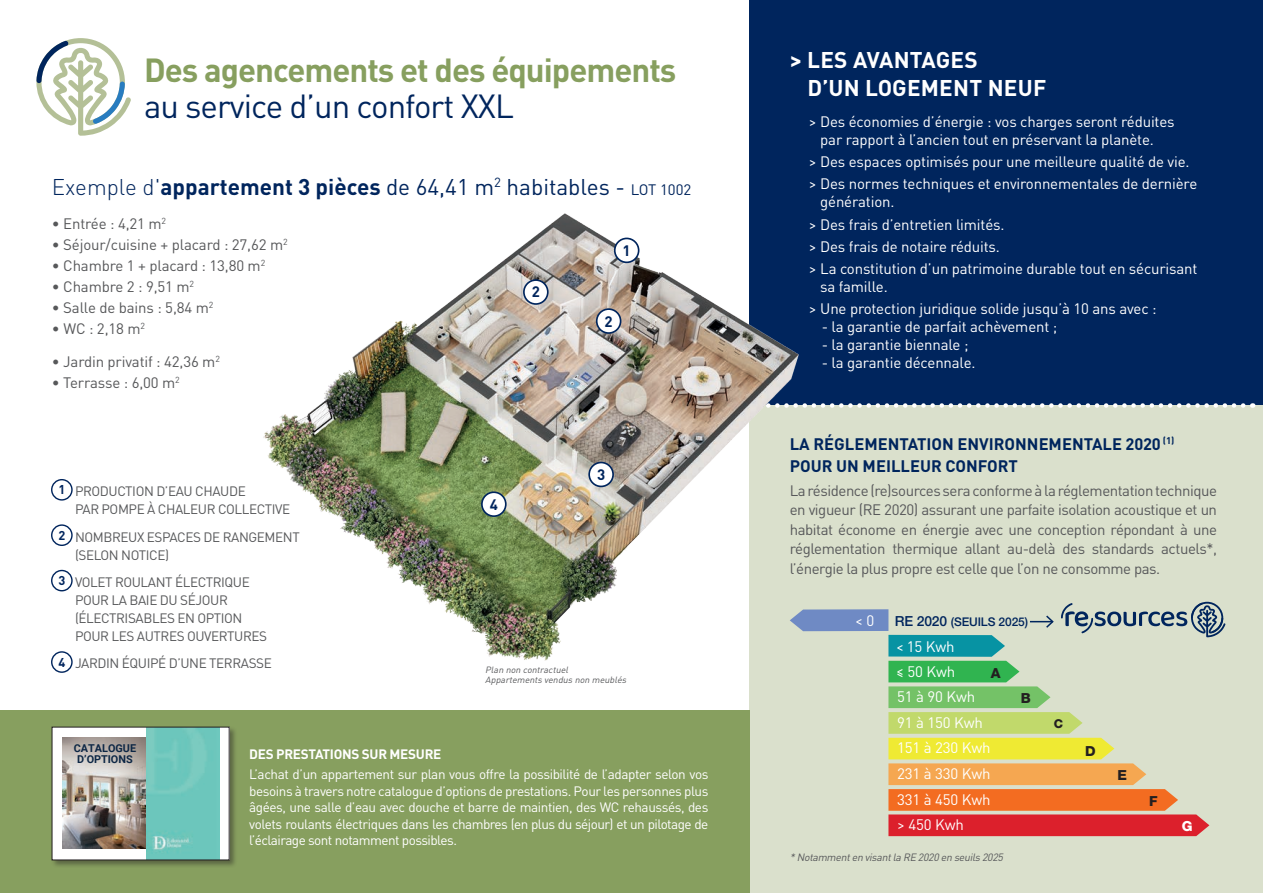
<style>
.page{position:relative;width:1263px;height:893px;background:#fff}
.page>*{position:absolute;margin:0;border:0;box-sizing:border-box;transform-origin:0 0}
.t1{font:700 33px "DINOT";letter-spacing:-.03em;color:#879f5f}
.t2{font:33px "DINOT";letter-spacing:-.03em;color:#00255d}
.t3{font:22.5px "DINOT";color:#00255d}
.t4{font:700 22.5px/28.5px "DINOT";letter-spacing:.01em;color:#fff}
.t5{font:700 16.5px/22.2px "DINOT";color:#00255d}
.t6{font:15px/22.2px "DINOT";letter-spacing:-.01em;color:#fff}
.t7{font:15px/19.5px "DINOT";letter-spacing:-.01em;color:#57585a;text-align:justify}
.t8{font:700 15px "DINOT";color:#00255d}
.t9{font:800 13.95px "Helvetica Neue LT Std";color:#231f20}
.t10{font:800 13.95px "Helvetica Neue LT Std";color:#fff}
.t11{font:13.5px/16.5px "DINOT";letter-spacing:-.04em;color:#fff;text-align:justify}
.t12{font:13.5px/18px "DINOT";letter-spacing:-.03em;color:#57585a}
.t13{font:700 13.5px "DINOT";letter-spacing:-.02em;color:#fff}
.t14{font:800 12.3px "Helvetica Neue LT Std";color:#231f20}
.t15{font:500 12px "Helvetica Neue LT Std";letter-spacing:-.01em;color:#00255d}
.t16{font:700 10.8px/11.7px "Roboto";color:#0d2745;text-align:center}
.t17{font:italic 10.5px "DINOT";color:#57585a}
.t18{font:italic 9px/10.5px "DINOT";color:#57585a}
.s1{font-weight:300}
.s2{font-weight:700}
.s3{font-size:15px}
.s4{font-weight:700;font-size:12.75px;color:#00255d}
.s5{font-size:13.95px}
</style>
<div class="page">
<div style="left:750px;top:0;width:513px;height:412px;background:#00255d"></div>
<div style="left:750px;top:405px;width:513px;height:488px;background:#dae0cc"></div>
<div style="left:0;top:711px;width:750px;height:182px;background:#879f5f"></div>
<div style="left:51px;top:479px;width:22px;height:22px;border:1px solid #00255d;border-radius:50%"></div>
<div style="left:51px;top:524px;width:22px;height:22px;border:1px solid #00255d;border-radius:50%"></div>
<div style="left:51px;top:570px;width:22px;height:21px;border:1px solid #00255d;border-radius:50%"></div>
<div style="left:51px;top:651px;width:22px;height:22px;border:1px solid #00255d;border-radius:50%"></div>
<div style="left:51px;top:726px;width:187px;height:142px;background:#231f20;opacity:.45"></div>
<div style="left:52px;top:727px;width:177px;height:133px;background:#fff"></div>
<img style="left:62px;top:737px;width:85px;height:112px">
<img style="left:147px;top:729px;width:72px;height:129px">
<svg style="left:821px;top:602px;width:404px;height:234px"></svg>
<svg style="left:36px;top:38px;width:95px;height:98px"></svg>
<svg style="left:821px;top:403px;width:422px;height:5px"></svg>
<img style="left:263px;top:204px;width:558px;height:469px">
<div style="left:589px;top:462px;width:24px;height:24px;background:#fff;border-radius:50%"></div>
<div style="left:588px;top:462px;width:26px;height:25px;border:2px solid #00255d;border-radius:50%"></div>
<div style="left:482px;top:492px;width:24px;height:24px;background:#fff;border-radius:50%"></div>
<div style="left:481px;top:491px;width:26px;height:26px;border:2px solid #00255d;border-radius:50%"></div>
<div style="left:524px;top:280px;width:24px;height:24px;background:#fff;border-radius:50%"></div>
<div style="left:523px;top:279px;width:26px;height:26px;border:2px solid #00255d;border-radius:50%"></div>
<div style="left:597px;top:309px;width:24px;height:24px;background:#fff;border-radius:50%"></div>
<div style="left:596px;top:308px;width:25px;height:26px;border:2px solid #00255d;border-radius:50%"></div>
<div style="left:615px;top:238px;width:24px;height:24px;background:#fff;border-radius:50%"></div>
<div style="left:614px;top:238px;width:25px;height:25px;border:2px solid #00255d;border-radius:50%"></div>
<h1 class="t1" style="left:144px;top:48px;width:534px">Des agencements et des équipements</h1>
<h1 class="t2" style="left:144px;top:85px;width:371px">au service d’un confort XXL</h1>
<h2 class="t3" style="left:52px;top:173px;width:641px"><span class="s1">Exemple d'</span><span class="s2">appartement 3 pièces</span> de 64,41 m<sup>2</sup> habitables - <span class="s3">LOT 1002</span></h2>
<p class="t7" style="left:52px;top:213px;width:116px">• Entrée : 4,21 m<sup>2</sup></p>
<p class="t7" style="left:52px;top:234px;width:237px">• Séjour/cuisine + placard : 27,62 m<sup>2</sup></p>
<p class="t7" style="left:52px;top:255px;width:215px">• Chambre 1 + placard : 13,80 m<sup>2</sup></p>
<p class="t7" style="left:52px;top:276px;width:144px">• Chambre 2 : 9,51 m<sup>2</sup></p>
<p class="t7" style="left:52px;top:297px;width:163px">• Salle de bains : 5,84 m<sup>2</sup></p>
<p class="t7" style="left:52px;top:318px;width:95px">• WC : 2,18 m<sup>2</sup></p>
<p class="t7" style="left:52px;top:351px;width:170px">• Jardin privatif : 42,36 m<sup>2</sup></p>
<p class="t7" style="left:52px;top:372px;width:129px">• Terrasse : 6,00 m<sup>2</sup></p>
<p class="t12" style="left:75px;top:482px;width:217px;text-indent:-17px"><span class="s4">1</span> PRODUCTION D’EAU CHAUDE<br>PAR POMPE À CHALEUR COLLECTIVE</p>
<p class="t12" style="left:75px;top:527px;width:226px;text-indent:-17px"><span class="s4">2</span> NOMBREUX ESPACES DE RANGEMENT (SELON NOTICE)</p>
<p class="t12" style="left:75px;top:573px;width:194px;text-indent:-17px"><span class="s4">3</span> VOLET ROULANT ÉLECTRIQUE<br>POUR LA BAIE DU SÉJOUR (ÉLECTRISABLES EN OPTION<br>POUR LES AUTRES OUVERTURES</p>
<p class="t12" style="left:58px;top:654px;width:215px"><span class="s4">4</span> JARDIN ÉQUIPÉ D’UNE TERRASSE</p>
<p class="t8" style="left:532px;top:282px;width:10px">2</p>
<p class="t8" style="left:490px;top:494px;width:10px">4</p>
<p class="t8" style="left:623px;top:241px;width:10px">1</p>
<p class="t8" style="left:605px;top:311px;width:10px">2</p>
<p class="t8" style="left:597px;top:465px;width:10px">3</p>
<p class="t18" style="left:485px;top:664px;width:145px">Plan non contractuel<br>Appartements vendus non meublés</p>
<p class="t16" style="left:74px;top:741px;width:64px">CATALOGUE<br>D’OPTIONS</p>
<p class="t13" style="left:249px;top:745px;width:194px">DES PRESTATIONS SUR MESURE</p>
<p class="t11" style="left:249px;top:766px;width:461px">L’achat d’un appartement sur plan vous offre la possibilité de l’adapter selon vos besoins à travers notre catalogue d’options de prestations. Pour les personnes plus âgées, une salle d’eau avec douche et barre de maintien, des WC rehaussés, des volets roulants électriques dans les chambres (en plus du séjour) et un pilotage de l’éclairage sont notamment possibles.</p>
<h2 class="t4" style="left:807px;top:45px;width:240px;text-indent:-18px">&gt; LES AVANTAGES<br>D’UN LOGEMENT NEUF</h2>
<p class="t6" style="left:820px;top:112px;width:356px;line-height:18px;text-indent:-11px">&gt; Des économies d’énergie : vos charges seront réduites par rapport à l’ancien tout en préservant la planète.</p>
<p class="t6" style="left:809px;top:150px;width:390px">&gt; Des espaces optimisés pour une meilleure qualité de vie. &gt; Des normes techniques et environnementales de dernière</p>
<p class="t6" style="left:809px;top:191px;width:390px;text-indent:11px">génération.<br>&gt; Des frais d’entretien limités.<br>&gt; Des frais de notaire réduits.<br>&gt; La constitution d’un patrimoine durable tout en sécurisant</p>
<p class="t6" style="left:809px;top:275px;width:349px;text-indent:11px">sa famille.<br>&gt; Une protection juridique solide jusqu’à 10 ans avec :</p>
<p class="t6" style="left:822px;top:316px;width:237px">- la garantie de parfait achèvement ;</p>
<p class="t6" style="left:822px;top:334px;width:148px">- la garantie biennale ;</p>
<p class="t6" style="left:822px;top:352px;width:155px">- la garantie décennale.</p>
<p class="t5" style="left:790px;top:432px;width:386px">LA RÉGLEMENTATION ENVIRONNEMENTALE 2020 <sup>(1)<br></sup>POUR UN MEILLEUR CONFORT</p>
<p class="t7" style="left:790px;top:480px;width:429px">La résidence (re)sources sera conforme à la réglementation technique en vigueur (RE 2020) assurant une parfaite isolation acoustique et un habitat économe en énergie avec une conception répondant à une réglementation thermique allant au-delà des standards actuels*, l’énergie la plus propre est celle que l’on ne consomme pas.</p>
<p class="t6" style="left:855px;top:609px;width:21px">&lt; 0</p>
<p class="t15" style="left:895px;top:614px;width:135px"><span class="s5">RE 2020</span> (SEUILS 2025)</p>
<p class="t6" style="left:896px;top:661px;width:61px">≤ 50 Kwh</p>
<p class="t6" style="left:896px;top:635px;width:60px">&lt; 15 Kwh</p>
<p class="t9" style="left:991px;top:664px;width:11px">A</p>
<p class="t6" style="left:897px;top:684px;width:95px;line-height:25.7px">51 à 90 Kwh<br>91 à 150 Kwh<br>151 à 230 Kwh<br>231 à 330 Kwh<br>331 à 450 Kwh &gt; 450 Kwh</p>
<p class="t9" style="left:1021px;top:690px;width:12px">B</p>
<p class="t17" style="left:790px;top:850px;width:217px">*Notammenten visantla RE 2020en seuils2025</p>
<p class="t14" style="left:1054px;top:717px;width:11px">C</p>
<p class="t9" style="left:1085px;top:743px;width:12px">D</p>
<p class="t9" style="left:1117px;top:767px;width:11px">E</p>
<p class="t9" style="left:1149px;top:793px;width:10px">F</p>
<p class="t10" style="left:1182px;top:818px;width:12px">G</p>
</div>
